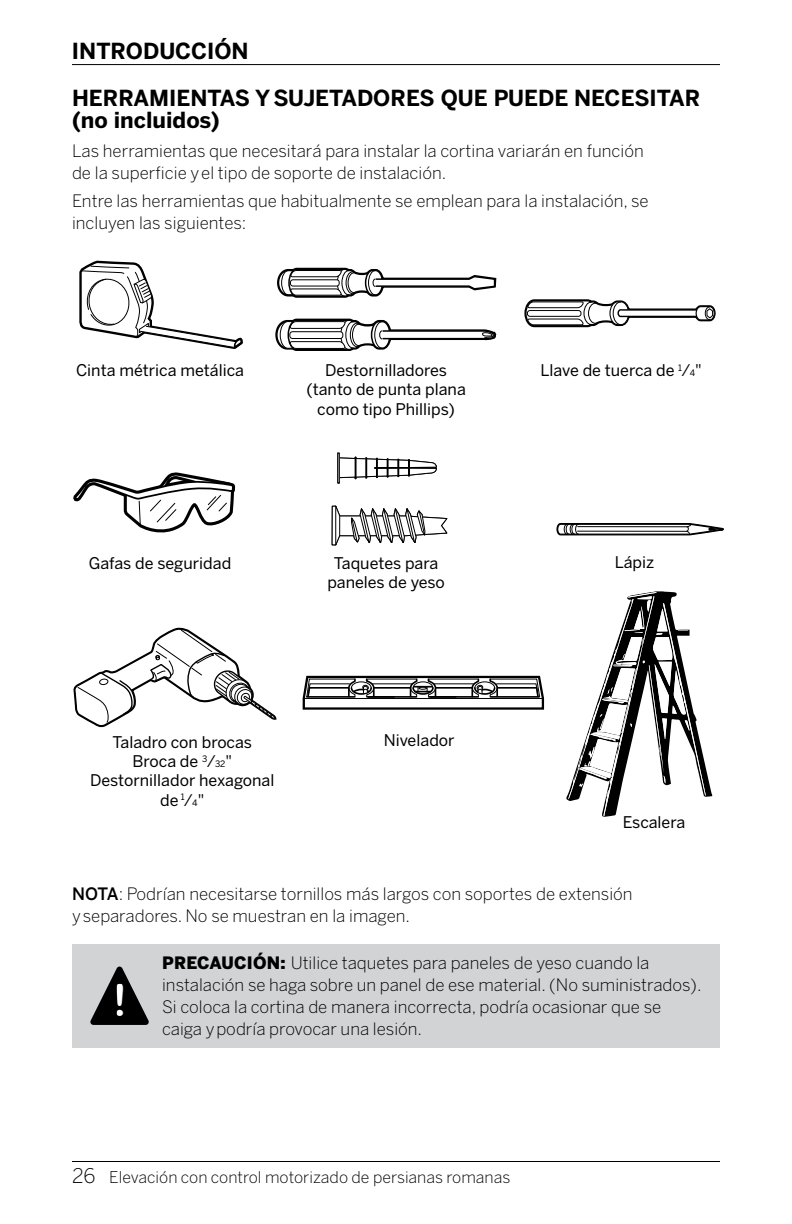
<style>
.page{position:relative;width:792px;height:1224px;background:#fff}
.page>*{position:absolute;margin:0;border:0;box-sizing:border-box;transform-origin:0 0}
.t1{font:44.2px "Arial Rounded MT Bold";color:#fff}
.t2{font:700 22px/22px "Benton Sans";color:#000}
.t3{font:300 20px "Benton Sans";color:#000}
.t4{font:300 17px/22px "Benton Sans";color:#000}
.t5{font:16px/19.2px "Benton Sans";color:#000;text-align:center}
.t6{font:300 16px "Benton Sans";color:#000}
.s1{font-size:8.8px}
.s2{font-weight:500}
.s3{font-weight:900}
</style>
<div class="page">
<hr style="left:72px;top:1161px;width:648px;height:1px;background:#000">
<hr style="left:72px;top:64px;width:648px;height:1px;background:#000">
<svg style="left:79px;top:261px;width:164px;height:88px"></svg>
<svg style="left:277px;top:267px;width:220px;height:31px"></svg>
<svg style="left:275px;top:318px;width:222px;height:33px"></svg>
<svg style="left:524px;top:299px;width:192px;height:29px"></svg>
<svg style="left:73px;top:472px;width:163px;height:61px"></svg>
<svg style="left:566px;top:591px;width:146px;height:226px"></svg>
<div style="left:337px;top:452px;width:3px;height:32px;border:1px solid #000"></div>
<div style="left:338px;top:453px;width:2px;height:30px;border:1px solid #000"></div>
<svg style="left:338px;top:456px;width:99px;height:24px"></svg>
<svg style="left:332px;top:506px;width:115px;height:39px"></svg>
<hr style="left:335px;top:506px;width:1px;height:39px;background:#000">
<svg style="left:556px;top:523px;width:168px;height:13px"></svg>
<svg style="left:302px;top:675px;width:243px;height:35px"></svg>
<svg style="left:74px;top:628px;width:203px;height:100px"></svg>
<div style="left:72px;top:944px;width:648px;height:104px;background:#d1d3d4"></div>
<svg style="left:90px;top:967px;width:59px;height:58px"></svg>
<p class="t2" style="left:72px;top:40px;width:178px">INTRODUCCIÓN</p>
<p class="t2" style="left:72px;top:87px;width:630px">HERRAMIENTAS Y SUJETADORES QUE PUEDE NECESITAR (no incluidos)</p>
<p class="t4" style="left:72px;top:139px;width:573px">Las herramientas que necesitará para instalar la cortina variarán en función de la superficie y el tipo de soporte de instalación.</p>
<p class="t4" style="left:72px;top:190px;width:578px">Entre las herramientas que habitualmente se emplean para la instalación, se incluyen las siguientes:</p>
<p class="t5" style="left:76px;top:361px;width:169px">Cinta métrica metálica</p>
<p class="t5" style="left:306px;top:361px;width:161px">Destornilladores (tanto de punta plana como tipo Phillips)</p>
<p class="t5" style="left:540px;top:360px;width:163px">Llave de tuerca de <sup>1</sup>⁄<span class="s1">4</span>"</p>
<p class="t5" style="left:89px;top:554px;width:144px">Gafas de seguridad</p>
<p class="t5" style="left:327px;top:554px;width:119px">Taquetes para paneles de yeso</p>
<p class="t5" style="left:615px;top:552px;width:41px">Lápiz</p>
<p class="t5" style="left:113px;top:732px;width:141px">Taladro con brocas</p>
<p class="t5" style="left:384px;top:730px;width:72px">Nivelador</p>
<p class="t5" style="left:90px;top:752px;width:186px">Broca de <sup>3</sup>⁄<span class="s1">32</span>"<br>Destornillador hexagonal de <sup>1</sup>⁄<span class="s1">4</span>"</p>
<p class="t5" style="left:623px;top:812px;width:64px">Escalera</p>
<p class="t4" style="left:72px;top:882px;width:562px"><span class="s2">NOTA</span>: Podrían necesitarse tornillos más largos con soportes de extensión y separadores. No se muestran en la imagen.</p>
<h1 class="t1" style="left:113px;top:974px;width:16px">!</h1>
<p class="t4" style="left:162px;top:952px;width:541px"><span class="s3">PRECAUCIÓN:</span> Utilice taquetes para paneles de yeso cuando la instalación se haga sobre un panel de ese material. (No suministrados).<br>Si coloca la cortina de manera incorrecta, podría ocasionar que se caiga y podría provocar una lesión.</p>
<p class="t3" style="left:72px;top:1163px;width:25px">26</p>
<p class="t6" style="left:109px;top:1167px;width:403px">Elevación con control motorizado de persianas romanas</p>
</div>
